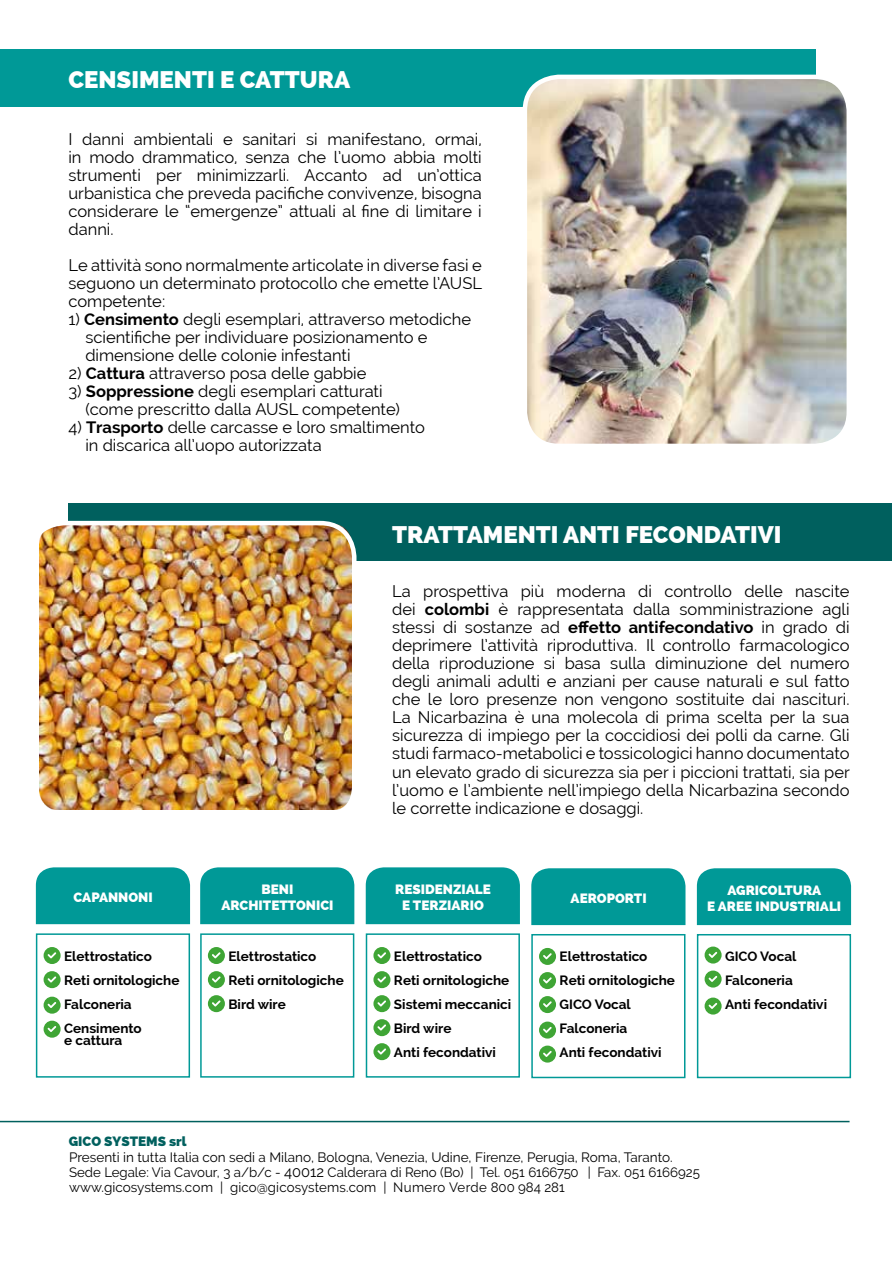
<style>
.page{position:relative;width:892px;height:1262px;background:#fff}
.page>*{position:absolute;margin:0;border:0;box-sizing:border-box;transform-origin:0 0}
.t1{font:800 24px "Raleway";color:#fff}
.t2{font:16.5px/18px "Raleway";color:#000;text-align:justify}
.t3{font:700 13.5px/24px "Raleway";color:#000}
.t4{font:13.5px/15px "Raleway";color:#000}
.t5{font:800 13.5px/16.2px "Raleway";color:#fff;text-align:center}
.t6{font:13.5px "Raleway";letter-spacing:-.01em;color:#000}
.t7{font:800 13.5px "Raleway";color:#00605e}
.s1{font-weight:700}
.s2{font-size:15px}
</style>
<div class="page">
<div style="left:0;top:49px;width:814px;height:58px;background:#009997"></div>
<div style="left:68px;top:503px;width:823px;height:58px;background:#00605e"></div>
<img style="left:39px;top:525px;width:313px;height:284px">
<div style="left:28px;top:521px;width:328px;height:301px;border:4px solid #fff;border-radius:34px"></div>
<hr style="left:0;top:1121px;width:849px;height:1px;background:#00605e">
<img style="left:527px;top:80px;width:318px;height:363px">
<div style="left:522px;top:75px;width:328px;height:373px;border:4px solid #fff;border-radius:34px"></div>
<div style="left:36px;top:867px;width:154px;height:57px;background:#009997"></div>
<div style="left:36px;top:933px;width:154px;height:144px;border:2px solid #009997"></div>
<div style="left:200px;top:867px;width:154px;height:57px;background:#009997"></div>
<svg style="left:44px;top:947px;width:17px;height:17px"></svg>
<svg style="left:44px;top:971px;width:17px;height:17px"></svg>
<svg style="left:44px;top:996px;width:17px;height:17px"></svg>
<svg style="left:44px;top:1020px;width:17px;height:17px"></svg>
<div style="left:200px;top:933px;width:154px;height:144px;border:2px solid #009997"></div>
<svg style="left:208px;top:947px;width:17px;height:17px"></svg>
<svg style="left:208px;top:971px;width:17px;height:17px"></svg>
<svg style="left:208px;top:995px;width:17px;height:17px"></svg>
<div style="left:365px;top:867px;width:154px;height:57px;background:#009997"></div>
<div style="left:365px;top:933px;width:154px;height:144px;border:2px solid #009997"></div>
<svg style="left:373px;top:947px;width:17px;height:17px"></svg>
<svg style="left:373px;top:971px;width:17px;height:17px"></svg>
<svg style="left:373px;top:1019px;width:17px;height:17px"></svg>
<svg style="left:373px;top:995px;width:17px;height:17px"></svg>
<svg style="left:373px;top:1043px;width:17px;height:17px"></svg>
<div style="left:531px;top:868px;width:154px;height:57px;background:#009997"></div>
<div style="left:531px;top:934px;width:154px;height:144px;border:2px solid #009997"></div>
<svg style="left:539px;top:948px;width:16px;height:17px"></svg>
<svg style="left:539px;top:972px;width:16px;height:17px"></svg>
<svg style="left:539px;top:1021px;width:16px;height:17px"></svg>
<svg style="left:539px;top:996px;width:16px;height:17px"></svg>
<svg style="left:539px;top:1045px;width:16px;height:17px"></svg>
<div style="left:696px;top:868px;width:154px;height:57px;background:#009997"></div>
<div style="left:696px;top:934px;width:154px;height:144px;border:2px solid #009997"></div>
<svg style="left:704px;top:970px;width:17px;height:17px"></svg>
<svg style="left:704px;top:946px;width:17px;height:17px"></svg>
<svg style="left:704px;top:997px;width:17px;height:17px"></svg>
<h1 class="t1" style="left:68px;top:66px;width:283px">CENSIMENTI E CATTURA</h1>
<p class="t2" style="left:68px;top:130px;width:414px">I danni ambientali e sanitari si manifestano, ormai, in modo drammatico, senza che l’uomo abbia molti strumenti per minimizzarli. Accanto ad un’ottica urbanistica che preveda pacifiche convivenze, bisogna considerare le “emergenze” attuali al fine di limitare i danni.</p>
<p class="t2" style="left:68px;top:256px;width:415px">Le attività sono normalmente articolate in diverse fasi e seguono un determinato protocollo che emette l’AUSL competente:</p>
<p class="t2" style="left:85px;top:310px;width:387px;text-align:left;text-indent:-17px">1) <span class="s1">Censimento</span> degli esemplari, attraverso metodiche scientifiche per individuare posizionamento e dimensione delle colonie infestanti</p>
<p class="t2" style="left:68px;top:364px;width:299px">2) <span class="s1">Cattura</span> attraverso posa delle gabbie</p>
<p class="t2" style="left:85px;top:382px;width:316px;text-indent:-17px">3) <span class="s1">Soppressione</span> degli esemplari catturati (come prescritto dalla AUSL competente)</p>
<p class="t2" style="left:85px;top:418px;width:341px;text-indent:-17px">4) <span class="s1">Trasporto</span> delle carcasse e loro smaltimento in discarica all’uopo autorizzata</p>
<h1 class="t1" style="left:392px;top:521px;width:390px">TRATTAMENTI ANTI FECONDATIVI</h1>
<p class="t5" style="left:74px;top:889px;width:81px">CAPANNONI</p>
<p class="t3" style="left:64px;top:944px;width:117px">✓Elettrostatico<br>Reti ornitologiche<br>Falconeria<br>Censimento</p>
<p class="t3" style="left:64px;top:1028px;width:60px">e cattura</p>
<p class="t5" style="left:221px;top:881px;width:113px">BENI<br>ARCHITETTONICI</p>
<p class="t3" style="left:228px;top:944px;width:117px">✓Elettrostatico<br>Reti ornitologiche<br>Bird wire</p>
<p class="t7" style="left:69px;top:1133px;width:119px">GICO SYSTEMS srl</p>
<p class="t2" style="left:392px;top:582px;width:459px">La prospettiva più moderna di controllo delle nascite dei <span class="s1">colombi</span> è rappresentata dalla somministrazione agli stessi di sostanze ad <span class="s1">effetto antifecondativo</span> in grado di deprimere l’attività riproduttiva. Il controllo farmacologico della riproduzione si basa sulla diminuzione del numero degli animali adulti e anziani per cause naturali e sul fatto che le loro presenze non vengono sostituite dai nascituri.<br>La Nicarbazina è una molecola di prima scelta per la sua sicurezza di impiego per la coccidiosi dei polli da carne. Gli studi farmaco-metabolici e tossicologici hanno documentato un elevato grado di sicurezza sia per i piccioni trattati, sia per l’uomo e l’ambiente nell’impiego della Nicarbazina secondo le corrette indicazione e dosaggi.</p>
<p class="t5" style="left:395px;top:881px;width:97px">RESIDENZIALE<br>E TERZIARIO</p>
<p class="t3" style="left:394px;top:944px;width:119px">✓Elettrostatico<br>Reti ornitologiche<br>Sistemi meccanici<br>Bird wire<br>Anti fecondativi</p>
<p class="t5" style="left:570px;top:890px;width:77px">AEROPORTI</p>
<p class="t3" style="left:559px;top:944px;width:117px">✓Elettrostatico<br>Reti ornitologiche<br>GICO Vocal<br>Falconeria<br>Anti fecondativi</p>
<p class="t5" style="left:706px;top:881px;width:135px">AGRICOLTURA<br>E AREE INDUSTRIALI</p>
<p class="t3" style="left:724px;top:944px;width:103px">GICO Vocal<br>Falconeria<br>Anti fecondativi</p>
<p class="t6" style="left:430px;top:1148px;width:145px">Fire ze, Roma Taranto.</p>
<p class="t4" style="left:69px;top:1149px;width:632px">Presenti in tutta Italia con sedi a Milano, Bologna, Venezia, Udine, Firenze, Perugia, Roma, Taranto.<br>Sede Legale: Via Cavour, 3 a/b/c - <span class="s2">40012</span> Calderara di Reno (Bo) | Tel. 051 6166750 | Fax. 051 6166925 www.gicosystems.com | gico@gicosystems.com | Numero Verde 800 984 281</p>
<p class="t6" style="left:285px;top:1163px;width:41px">40012</p>
<p class="t6" style="left:488px;top:1163px;width:219px">el. 051 6166750 | Fax. 051 6166925</p>
</div>
